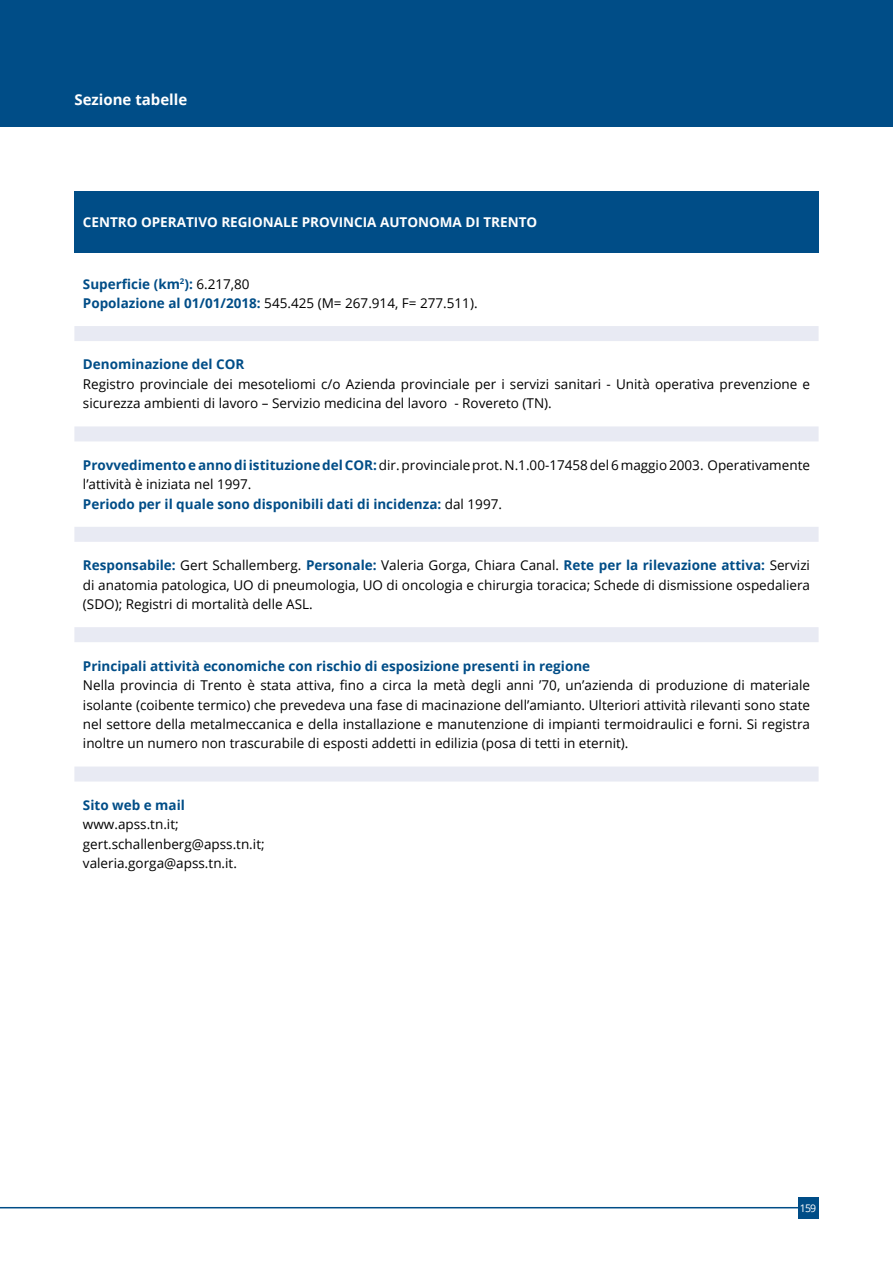
<style>
.page{position:relative;width:893px;height:1263px;background:#fff}
.page>*{position:absolute;margin:0;border:0;box-sizing:border-box;transform-origin:0 0}
.t1{font:700 15px "Open Sans";color:#fff}
.t2{font:13.5px/19.5px "Open Sans";color:#000}
.t3{font:700 13.5px/19.5px "Open Sans";color:#004d87}
.t4{font:700 13.5px "Open Sans";color:#fff}
.t5{font:10.5px "Open Sans";color:#fff}
.s1{font-weight:400;color:#000}
.s2{font-weight:700;color:#004d87}
</style>
<div class="page">
<hr style="left:0;top:1207px;width:811px;height:1px;background:#004d87">
<div style="left:0;top:0;width:893px;height:127px;background:#004d87"></div>
<div style="left:798px;top:1197px;width:21px;height:21px;background:#004d87"></div>
<div style="left:74px;top:191px;width:745px;height:62px;background:#004d87"></div>
<div style="left:74px;top:627px;width:745px;height:15px;background:#e8eaf3"></div>
<div style="left:74px;top:766px;width:745px;height:15px;background:#e8eaf3"></div>
<div style="left:74px;top:326px;width:745px;height:15px;background:#e8eaf3"></div>
<div style="left:74px;top:426px;width:745px;height:15px;background:#e8eaf3"></div>
<div style="left:74px;top:527px;width:745px;height:15px;background:#e8eaf3"></div>
<p class="t1" style="left:74px;top:89px;width:114px">Sezione tabelle</p>
<p class="t4" style="left:83px;top:213px;width:456px">CENTRO OPERATIVO REGIONALE PROVINCIA AUTONOMA DI TRENTO</p>
<p class="t3" style="left:83px;top:274px;width:396px">Superficie (km<sup>2</sup>): <span class="s1">6.217,80<br></span>Popolazione al 01/01/2018: <span class="s1">545.425 (M= 267.914, F= 277.511).</span></p>
<p class="t3" style="left:83px;top:354px;width:163px">Denominazione del COR</p>
<p class="t2" style="left:83px;top:374px;width:729px">Registro provinciale dei mesoteliomi c/o Azienda provinciale per i servizi sanitari - Unità operativa prevenzione e sicurezza ambienti di lavoro – Servizio medicina del lavoro - Rovereto (TN).</p>
<p class="t2" style="left:83px;top:455px;width:729px"><span class="s2">Provvedimento e anno di istituzione del COR:</span> dir. provinciale prot. N.1.00-17458 del 6 maggio 2003. Operativamente l’attività è iniziata nel 1997.<br><span class="s2">Periodo per il quale sono disponibili dati di incidenza:</span> dal 1997.</p>
<p class="t2" style="left:83px;top:555px;width:729px;text-align:justify"><span class="s2">Responsabile:</span> Gert Schallemberg. <span class="s2">Personale:</span> Valeria Gorga, Chiara Canal. <span class="s2">Rete per la rilevazione attiva:</span> Servizi di anatomia patologica, UO di pneumologia, UO di oncologia e chirurgia toracica; Schede di dismissione ospedaliera (SDO); Registri di mortalità delle ASL.</p>
<p class="t3" style="left:83px;top:655px;width:509px">Principali attività economiche con rischio di esposizione presenti in regione</p>
<p class="t2" style="left:83px;top:675px;width:729px;text-align:justify">Nella provincia di Trento è stata attiva, fino a circa la metà degli anni ’70, un’azienda di produzione di materiale isolante (coibente termico) che prevedeva una fase di macinazione dell’amianto. Ulteriori attività rilevanti sono state nel settore della metalmeccanica e della installazione e manutenzione di impianti termoidraulici e forni. Si registra inoltre un numero non trascurabile di esposti addetti in edilizia (posa di tetti in eternit).</p>
<p class="t3" style="left:83px;top:795px;width:104px">Sito web e mail</p>
<p class="t2" style="left:83px;top:814px;width:183px">www.apss.tn.it; gert.schallenberg@apss.tn.it; valeria.gorga@apss.tn.it.</p>
<p class="t5" style="left:800px;top:1200px;width:18px">159</p>
</div>
